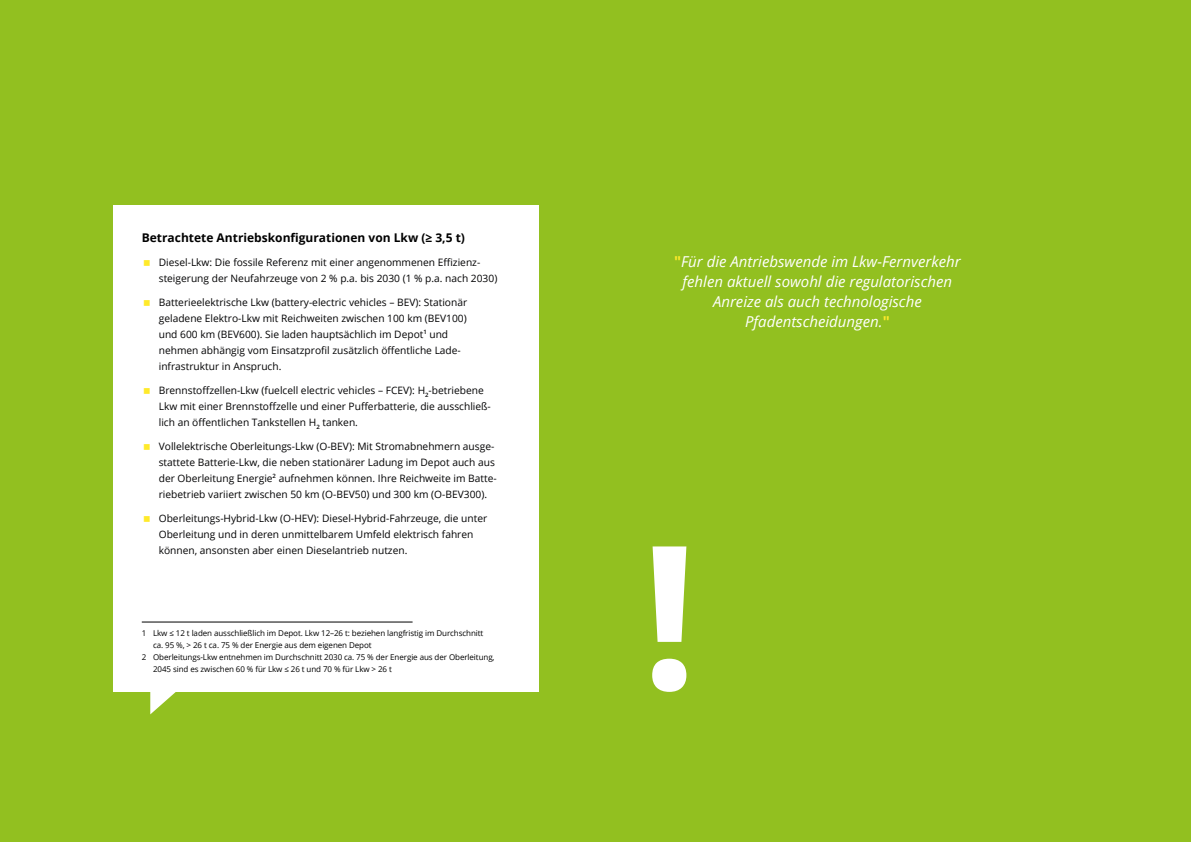
<style>
.page{position:relative;width:1191px;height:842px;background:#fff}
.page>*{position:absolute;margin:0;border:0;box-sizing:border-box;transform-origin:0 0}
.t1{font:italic 15px/20px "Open Sans";color:#fff;text-align:center}
.Fließtext_bold{font:700 12px "Open Sans";color:#000}
.t2{font:10.2px/16px "Open Sans";color:#020203}
.t3{font:8px/12px "Open Sans";letter-spacing:-.01em;color:#000}
.s1{font-weight:700;font-style:normal;color:#ffea2a}
</style>
<div class="page">
<div style="left:0;top:0;width:595px;height:842px;background:#92c020"></div>
<div style="left:595px;top:0;width:596px;height:842px;background:#92c020"></div>
<svg style="left:652px;top:546px;width:34px;height:146px"></svg>
<div style="left:113px;top:206px;width:426px;height:486px;background:#fff"></div>
<svg style="left:150px;top:692px;width:26px;height:22px"></svg>
<hr style="left:142px;top:622px;width:270px;height:1px;background:#000">
<p class="Fließtext_bold" style="left:142px;top:229px;width:325px">Betrachtete Antriebskonfigurationen von Lkw (≥ 3,5 t)</p>
<p class="t2" style="left:159px;top:254px;width:340px">Diesel-Lkw: Die fossile Referenz mit einer angenommenen Effizienz&shy;steigerung der Neufahrzeuge von 2 % p.a. bis 2030 (1 % p.a. nach 2030)</p>
<p class="t2" style="left:159px;top:294px;width:310px">Batterieelektrische Lkw (battery-electric vehicles – BEV): Stationär geladene Elektro-Lkw mit Reichweiten zwischen 100 km (BEV100) und 600 km (BEV600). Sie laden hauptsächlich im Depot<sup>1</sup> und nehmen abhängig vom Einsatzprofil zusätzlich öffentliche Lade&shy;infrastruktur in Anspruch.</p>
<p class="t2" style="left:159px;top:382px;width:333px">Brennstoffzellen-Lkw (fuelcell electric vehicles – FCEV): H<sub>2</sub>-betriebene<br>Lkw mit einer Brennstoffzelle und einer Pufferbatterie, die ausschließ&shy;lich an öffentlichen Tankstellen H<sub>2</sub> tanken.</p>
<p class="t2" style="left:159px;top:438px;width:339px">Vollelektrische Oberleitungs-Lkw (O-BEV): Mit Stromabnehmern ausge&shy;stattete Batterie-Lkw, die neben stationärer Ladung im Depot auch aus der Oberleitung Energie<sup>2</sup> aufnehmen können. Ihre Reichweite im Batte&shy;riebetrieb variiert zwischen 50 km (O-BEV50) und 300 km (O-BEV300).</p>
<p class="t2" style="left:159px;top:510px;width:330px">Oberleitungs-Hybrid-Lkw (O-HEV): Diesel-Hybrid-Fahrzeuge, die unter<br>Oberleitung und in deren unmittelbarem Umfeld elektrisch fahren können, ansonsten aber einen Dieselantrieb nutzen.</p>
<p class="t3" style="left:153px;top:627px;width:332px;text-indent:-11px">1 Lkw ≤ 12 t laden ausschließlich im Depot. Lkw 12–26 t: beziehen langfristig im Durchschnitt ca. 95 %, &gt; 26 t ca. 75 % der Energie aus dem eigenen Depot</p>
<p class="t3" style="left:153px;top:651px;width:343px;text-indent:-11px">2 Oberleitungs-Lkw entnehmen im Durchschnitt 2030 ca. 75 % der Energie aus der Oberleitung,<br>2045 sind es zwischen 60 % für Lkw ≤ 26 t und 70 % für Lkw &gt; 26 t</p>
<p class="t1" style="left:674px;top:251px;width:288px"><span class="s1">"</span>Für die Antriebswende im Lkw-Fernverkehr fehlen aktuell sowohl die regulatorischen Anreize als auch technologische Pfadentscheidungen.<span class="s1">"</span></p>
</div>
